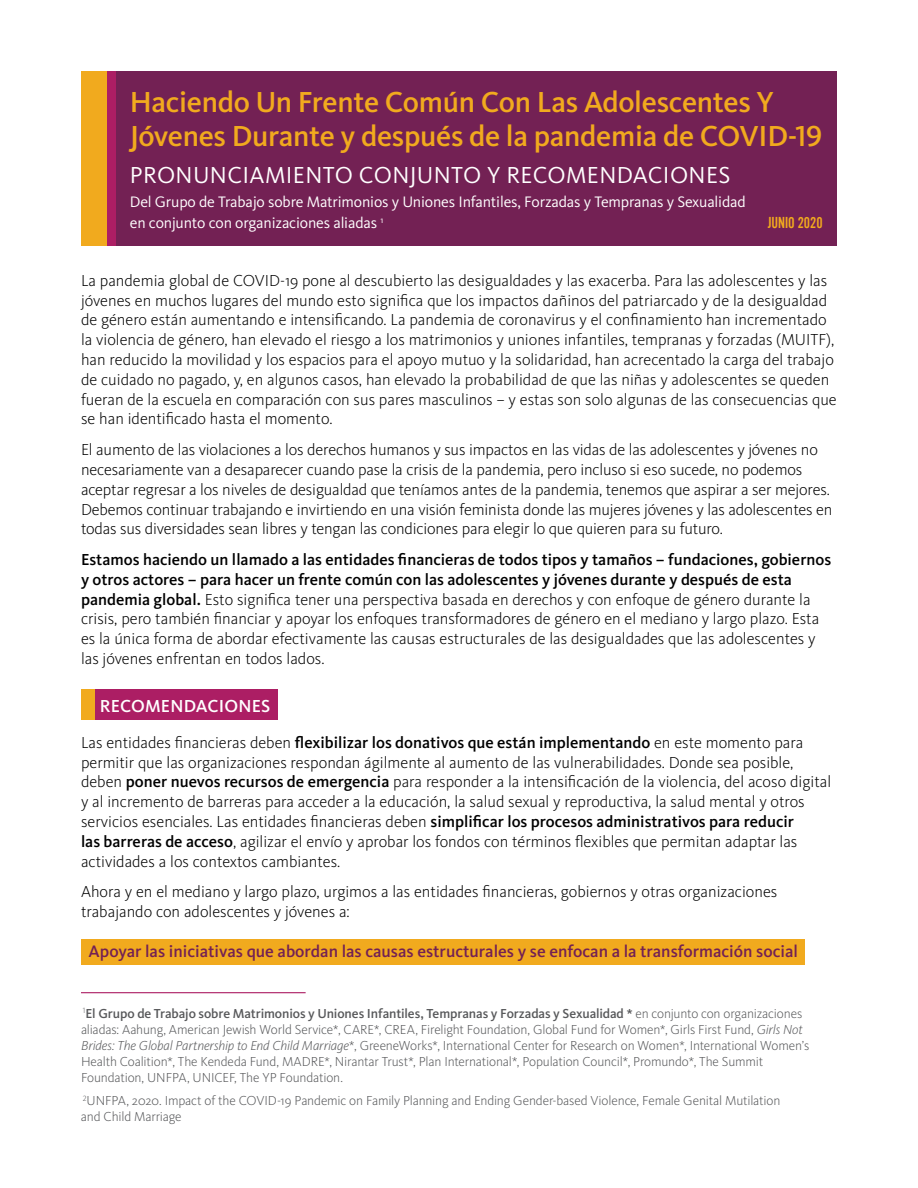
<style>
.page{position:relative;width:918px;height:1188px;background:#fff}
.page>*{position:absolute;margin:0;border:0;box-sizing:border-box;transform-origin:0 0}
.t1{font:500 30px/34.5px "Kievit Pro";letter-spacing:-.01em;color:#f1aa1e}
.t2{font:24px "Kievit Pro";letter-spacing:.015em;color:#fff}
.t3{font:500 18px "Kievit Pro";letter-spacing:.01em;color:#fff}
.t4{font:500 17.25px "Kievit Pro";color:#732154}
.t5{font:300 16.5px/19.8px "Kievit Pro";color:#000}
.t6{font:16.5px "Alternate Gothic Com No 2";color:#f1aa1e}
.t7{font:15.75px/21px "Kievit Pro";letter-spacing:-.01em;color:#fff}
.t8{font:300 13.5px/16.2px "Kievit Pro";letter-spacing:-.015em;color:#58595b}
.s1{font-weight:500}
.s2{font-style:italic}
</style>
<div class="page">
<div style="left:81px;top:939px;width:724px;height:25px;background:#f1aa1e"></div>
<div style="left:81px;top:689px;width:197px;height:31px;background:#ac1e64"></div>
<div style="left:81px;top:71px;width:756px;height:175px;background:#732154"></div>
<div style="left:81px;top:71px;width:26px;height:175px;background:#f1aa1e"></div>
<div style="left:107px;top:71px;width:9px;height:175px;background:#ac1e64"></div>
<div style="left:81px;top:689px;width:14px;height:31px;background:#f1aa1e"></div>
<hr style="left:81px;top:992px;width:225px;height:1px;background:#ac1e64">
<h1 class="t1" style="left:130px;top:85px;width:694px">Haciendo Un Frente Común Con Las Adolescentes Y<br>Jóvenes Durante y después de la pandemia de COVID-19</h1>
<h2 class="t2" style="left:130px;top:161px;width:602px">PRONUNCIAMIENTO CONJUNTO Y RECOMENDACIONES</h2>
<p class="t7" style="left:130px;top:191px;width:617px">Del Grupo de Trabajo sobre Matrimonios y Uniones Infantiles, Forzadas y Tempranas y Sexualidad en conjunto con organizaciones aliadas <sup>1</sup></p>
<p class="t6" style="left:768px;top:214px;width:57px">JUNIO 2020</p>
<p class="t5" style="left:81px;top:270px;width:757px">La pandemia global de COVID-19 pone al descubierto las desigualdades y las exacerba. Para las adolescentes y las jóvenes en muchos lugares del mundo esto significa que los impactos dañinos del patriarcado y de la desigualdad de género están aumentando e intensificando. La pandemia de coronavirus y el confinamiento han incrementado la violencia de género, han elevado el riesgo a los matrimonios y uniones infantiles, tempranas y forzadas (MUITF), han reducido la movilidad y los espacios para el apoyo mutuo y la solidaridad, han acrecentado la carga del trabajo de cuidado no pagado, y, en algunos casos, han elevado la probabilidad de que las niñas y adolescentes se queden fueran de la escuela en comparación con sus pares masculinos – y estas son solo algunas de las consecuencias que se han identificado hasta el momento.</p>
<p class="t5" style="left:81px;top:440px;width:753px">El aumento de las violaciones a los derechos humanos y sus impactos en las vidas de las adolescentes y jóvenes no necesariamente van a desaparecer cuando pase la crisis de la pandemia, pero incluso si eso sucede, no podemos aceptar regresar a los niveles de desigualdad que teníamos antes de la pandemia, tenemos que aspirar a ser mejores.<br>Debemos continuar trabajando e invirtiendo en una visión feminista donde las mujeres jóvenes y las adolescentes en todas sus diversidades sean libres y tengan las condiciones para elegir lo que quieren para su futuro.</p>
<p class="t5" style="left:81px;top:549px;width:752px"><span class="s1">Estamos haciendo un llamado a las entidades financieras de todos tipos y tamaños – fundaciones, gobiernos y otros actores – para hacer un frente común con las adolescentes y jóvenes durante y después de esta pandemia global.</span> Esto significa tener una perspectiva basada en derechos y con enfoque de género durante la crisis, pero también financiar y apoyar los enfoques transformadores de género en el mediano y largo plazo. Esta es la única forma de abordar efectivamente las causas estructurales de las desigualdades que las adolescentes y las jóvenes enfrentan en todos lados.</p>
<p class="t3" style="left:100px;top:695px;width:172px">RECOMENDACIONES</p>
<p class="t5" style="left:81px;top:732px;width:752px">Las entidades financieras deben <span class="s1">flexibilizar los donativos que están implementando</span> en este momento para permitir que las organizaciones respondan ágilmente al aumento de las vulnerabilidades. Donde sea posible, deben <span class="s1">poner nuevos recursos de emergencia</span> para responder a la intensificación de la violencia, del acoso digital y al incremento de barreras para acceder a la educación, la salud sexual y reproductiva, la salud mental y otros servicios esenciales. Las entidades financieras deben <span class="s1">simplificar los procesos administrativos para reducir<br>las barreras de acceso</span>, agilizar el envío y aprobar los fondos con términos flexibles que permitan adaptar las actividades a los contextos cambiantes.</p>
<p class="t5" style="left:81px;top:882px;width:698px">Ahora y en el mediano y largo plazo, urgimos a las entidades financieras, gobiernos y otras organizaciones trabajando con adolescentes y jóvenes a:</p>
<p class="t4" style="left:89px;top:941px;width:711px">Apoyar las iniciativas que abordan las causas estructurales y se enfocan a la transformación social</p>
<p class="t8" style="left:81px;top:1005px;width:730px"><sup>1</sup><span class="s1">El Grupo de Trabajo sobre Matrimonios y Uniones Infantiles, Tempranas y Forzadas y Sexualidad *</span> en conjunto con organizaciones aliadas: Aahung, American Jewish World Service*, CARE*, CREA, Firelight Foundation, Global Fund for Women*, Girls First Fund, <span class="s2">Girls Not Brides: The Global Partnership to End Child Marriage</span>*, GreeneWorks*, International Center for Research on Women*, International Women’s Health Coalition*, The Kendeda Fund, MADRE*, Nirantar Trust*, Plan International*, Population Council*, Promundo*, The Summit Foundation, UNFPA, UNICEF, The YP Foundation.</p>
<p class="t8" style="left:81px;top:1093px;width:701px"><sup>2</sup>UNFPA, 2020. Impact of the COVID-19 Pandemic on Family Planning and Ending Gender-based Violence, Female Genital Mutilation and Child Marriage</p>
</div>
